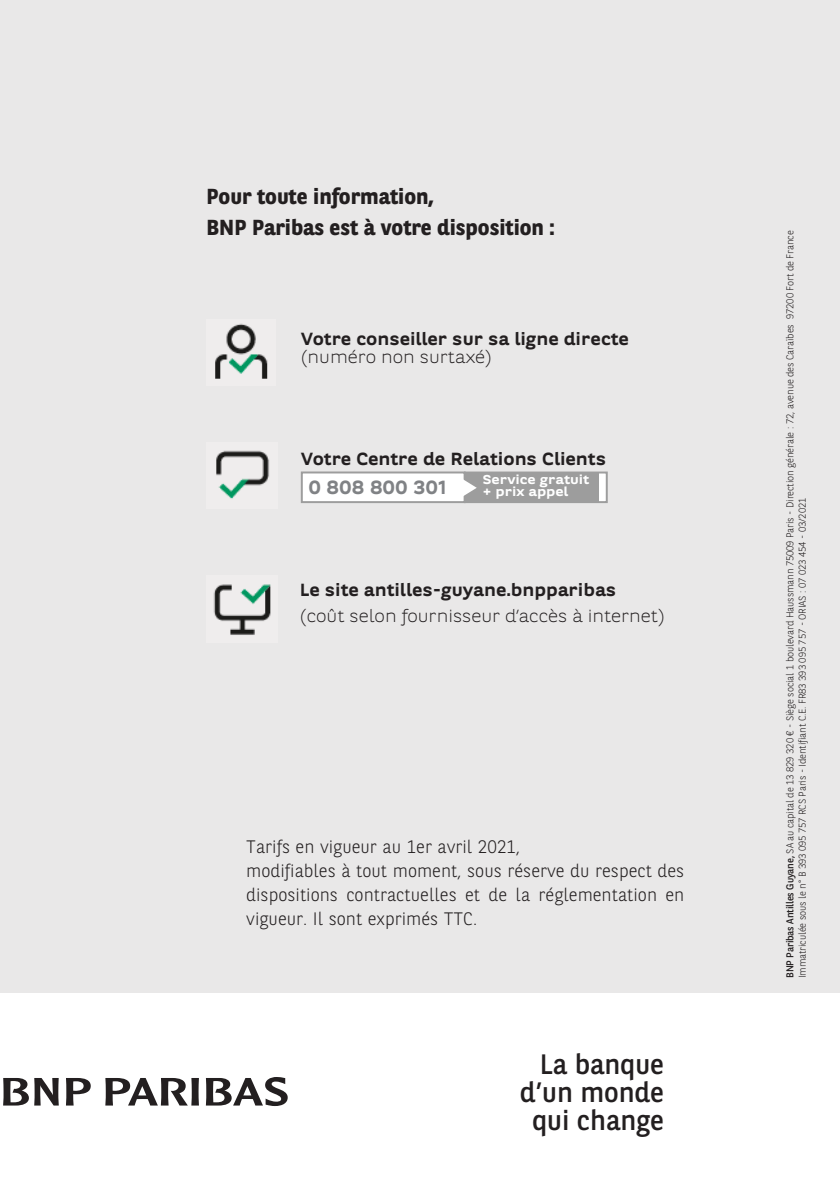
<style>
.page{position:relative;width:840px;height:1191px;background:#fff}
.page>*{position:absolute;margin:0;border:0;box-sizing:border-box;transform-origin:0 0}
.t1{font:28px/28px "BNPP Sans";color:#231f20;text-align:right}
.t2{font:700 21.6px "BNPP Sans";color:#231f20}
.t3{font:700 19px "BNPP Expanded Sans";color:#808285;scale:.9 1}
.t4{font:300 18px/24px "BNPP Sans";color:#231f20;text-align:justify}
.t5{font:700 17.6px "BNPP Expanded Sans";color:#231f20;scale:.9 1}
.t6{font:300 17.6px "BNPP Expanded Sans";color:#231f20;scale:.9 1}
.t7{font:700 12.8px "BNPP Expanded Sans";color:#fff}
.t8{font:300 10px "BNPP Sans";letter-spacing:-.015em;color:#231f20}
.s1{font-weight:400}
</style>
<div class="page">
<div style="left:0;top:0;width:839px;height:992px;background:#e9e8e8"></div>
<svg style="left:3px;top:1078px;width:56px;height:27px"></svg>
<svg style="left:66px;top:1078px;width:25px;height:27px"></svg>
<svg style="left:105px;top:1078px;width:94px;height:27px"></svg>
<svg style="left:206px;top:1077px;width:81px;height:29px"></svg>
<div style="left:301px;top:473px;width:305px;height:28px;background:#fff"></div>
<div style="left:465px;top:472px;width:133px;height:30px;background:#9d9d9d"></div>
<div style="left:463px;top:471px;width:144px;height:32px;border:2px solid #9d9d9d"></div>
<div style="left:300px;top:471px;width:165px;height:32px;border:2px solid #9d9d9d"></div>
<svg style="left:462px;top:479px;width:14px;height:17px"></svg>
<img style="left:216px;top:450px;width:53px;height:49px">
<img style="left:215px;top:324px;width:53px;height:55px">
<img style="left:214px;top:584px;width:57px;height:51px">
<p class="t2" style="left:206px;top:181px;width:228px">Pour toute information,</p>
<p class="t2" style="left:206px;top:213px;width:349px">BNP Paribas est à votre disposition :</p>
<p class="t5" style="left:300px;top:327px;width:366px">Votre conseiller sur sa ligne directe</p>
<p class="t6" style="left:300px;top:345px;width:214px">(numéro non surtaxé)</p>
<p class="t5" style="left:300px;top:447px;width:340px">Votre Centre de Relations Clients</p>
<p class="t3" style="left:308px;top:474px;width:155px">0 808 800 301</p>
<p class="t7" style="left:482px;top:471px;width:108px">Service gratuit</p>
<p class="t7" style="left:482px;top:483px;width:87px">+ prix appel</p>
<p class="t5" style="left:300px;top:578px;width:353px">Le site antilles-guyane.bnpparibas</p>
<p class="t6" style="left:300px;top:604px;width:406px">(coût selon fournisseur d’accès à internet)</p>
<p class="t4" style="left:246px;top:834px;width:275px">Tarifs en vigueur au 1er avril 2021,</p>
<p class="t4" style="left:246px;top:858px;width:439px">modifiables à tout moment, sous réserve du respect des dispositions contractuelles et de la réglementation en vigueur. Il sont exprimés TTC.</p>
<p class="t1" style="left:519px;top:1049px;width:145px">La banque d’un monde qui change</p>
<p class="t8" style="left:782px;top:978px;width:749px;rotate:-90deg"><span class="s1">BNP Paribas Antilles Guyane,</span> SA au capital de 13 829 320 € - Siège social 1 boulevard Haussmann 75009 Paris - Direction générale : 72, avenue des Caraïbes 97200 Fort de France</p>
<p class="t8" style="left:795px;top:978px;width:482px;rotate:-90deg">Immatriculée sous le n° B 393 095 757 RCS Paris - Identifiant C.E. FR83 393 095 757 - ORIAS : 07 023 454 - 03/2021</p>
</div>
